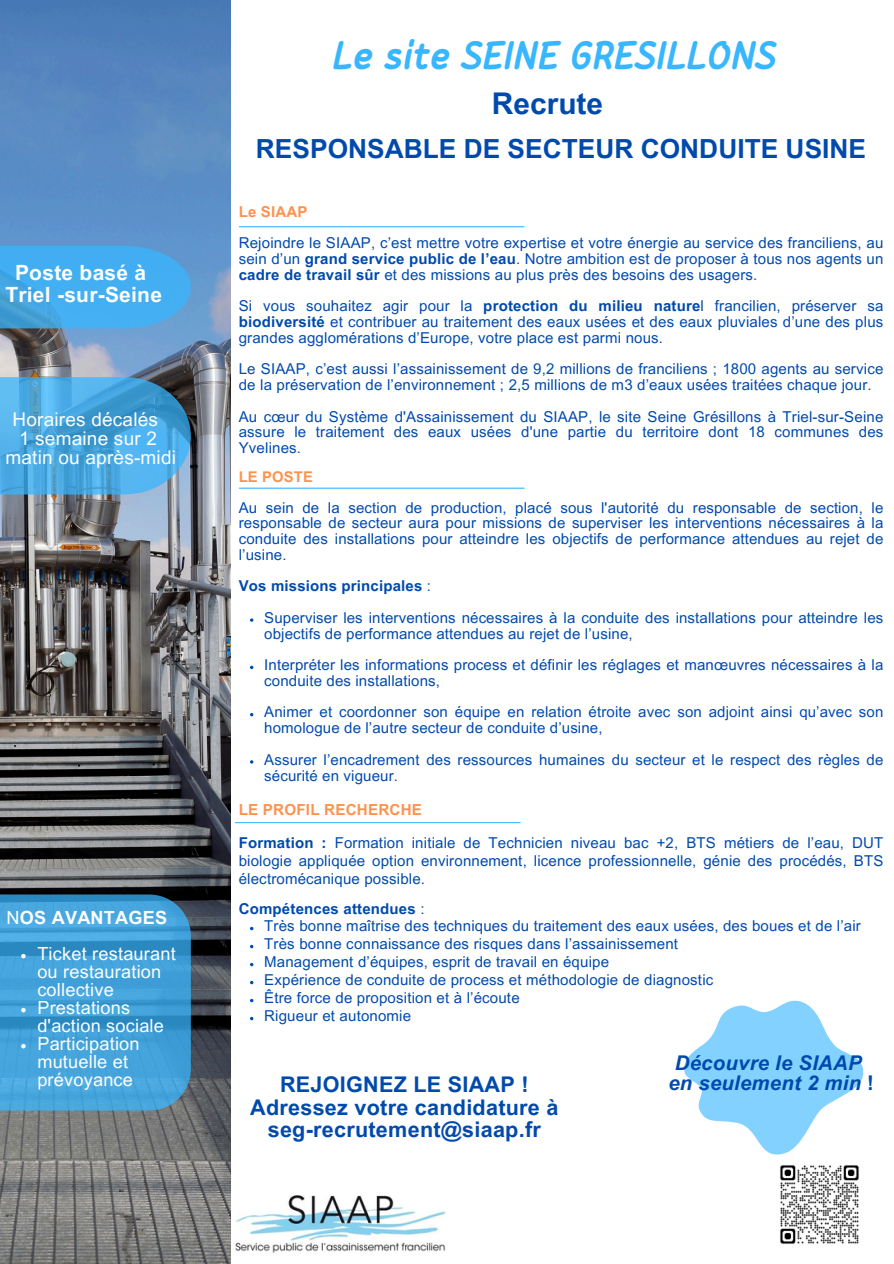
<style>
.page{position:relative;width:894px;height:1264px;background:#fff}
.page>*{position:absolute;margin:0;border:0;box-sizing:border-box;transform-origin:0 0}
.t1{font:italic 700 39.45px "Cakerolli";letter-spacing:.01em;color:#38b6ff}
.t2{font:700 29.85px "Arial MT Pro";color:#004aad}
.t3{font:700 26.25px "Arial MT Pro";color:#004aad}
.t4{font:700 21.6px/22.5px "Arial MT Pro";letter-spacing:.01em;color:#004aad;text-align:center}
.t5{font:700 21px/21.3px "Arial MT Pro";letter-spacing:.01em;color:#fcfefe;text-align:center}
.t6{font:italic 700 20.25px/20.2px "Arial MT Pro";letter-spacing:.01em;color:#004aad;text-align:center}
.t7{font:18.9px/19px "Arial MT Pro";letter-spacing:.01em;color:#fcfefe;text-align:center}
.t8{font:18.15px/18px "Arial MT Pro";letter-spacing:.01em;color:#fcfefe}
.t9{font:700 18.15px "Arial MT Pro";letter-spacing:.01em;color:#fcfefe}
.t10{font:700 15.15px "Arial MT Pro";letter-spacing:.01em;color:#ff914d}
.t11{font:15px/15.8px "Arial MT Pro";letter-spacing:.01em;color:#004aad;text-align:justify}
.t12{font:700 15px "Arial MT Pro";letter-spacing:.01em;color:#004aad}
.t13{font:700 15px "Arial MT Pro";letter-spacing:.01em;color:#ff914d}
.t14{font:700 14.85px "Arial MT Pro";letter-spacing:.01em;color:#ff914d}
.s1{font-weight:400}
.s2{font-weight:700}
.s3{font-style:normal}
</style>
<div class="page">
<img style="left:230px;top:1187px;width:216px;height:73px">
<hr style="left:239px;top:226px;width:285px;height:1px;background:#38b6ff">
<svg style="left:250px;top:618px;width:3px;height:4px"></svg>
<hr style="left:239px;top:487px;width:285px;height:2px;background:#38b6ff">
<hr style="left:235px;top:822px;width:285px;height:1px;background:#38b6ff">
<img style="left:0;top:0;width:230px;height:1263px">
<svg style="left:0;top:246px;width:191px;height:82px;background:#45aaec"></svg>
<svg style="left:0;top:377px;width:191px;height:117px;background:#4ba3d7"></svg>
<svg style="left:0;top:894px;width:191px;height:216px;background:#409dd4"></svg>
<svg style="left:21px;top:953px;width:5px;height:5px"></svg>
<svg style="left:21px;top:1007px;width:5px;height:5px"></svg>
<svg style="left:21px;top:1043px;width:5px;height:5px"></svg>
<img style="left:780px;top:1179px;width:79px;height:65px">
<svg style="left:684px;top:1000px;width:180px;height:179px;fill:#82d1ff"></svg>
<p class="t5" style="left:5px;top:265px;width:158px">Poste basé à<br>Triel -sur-Seine</p>
<p class="t7" style="left:6px;top:412px;width:172px">Horaires décalés<br>1 semaine sur 2 matin ou après-midi</p>
<p class="t9" style="left:7px;top:910px;width:162px"><span class="s1">N</span>OS AVANTAGES</p>
<p class="t8" style="left:37px;top:946px;width:140px">Ticket restaurant ou restauration collective</p>
<p class="t8" style="left:37px;top:1000px;width:128px">Prestations d'action sociale</p>
<p class="t8" style="left:37px;top:1036px;width:104px">Participation mutuelle et prévoyance</p>
<p class="t1" style="left:333px;top:40px;width:445px">Le site SEINE GRESILLONS</p>
<p class="t2" style="left:491px;top:92px;width:113px">Recrute</p>
<p class="t3" style="left:256px;top:139px;width:611px">RESPONSABLE DE SECTEUR CONDUITE USINE</p>
<p class="t13" style="left:239px;top:206px;width:70px">Le SIAAP</p>
<p class="t11" style="left:239px;top:237px;width:646px">Rejoindre le SIAAP, c’est mettre votre expertise et votre énergie au service des franciliens, au sein d’un <span class="s2">grand service public de l’eau</span>. Notre ambition est de proposer à tous nos agents un <span class="s2">cadre de travail sûr</span> et des missions au plus près des besoins des usagers.</p>
<p class="t11" style="left:239px;top:300px;width:646px">Si vous souhaitez agir pour la <span class="s2">protection du milieu nature</span>l francilien, préserver sa <span class="s2">biodiversité</span> et contribuer au traitement des eaux usées et des eaux pluviales d’une des plus grandes agglomérations d’Europe, votre place est parmi nous.</p>
<p class="t11" style="left:239px;top:363px;width:646px">Le SIAAP, c’est aussi l’assainissement de 9,2 millions de franciliens ; 1800 agents au service de la préservation de l’environnement ; 2,5 millions de m3 d’eaux usées traitées chaque jour.</p>
<p class="t11" style="left:239px;top:410px;width:646px">Au cœur du Système d'Assainissement du SIAAP, le site Seine Grésillons à Triel-sur-Seine assure le traitement des eaux usées d'une partie du territoire dont 18 communes des Yvelines.</p>
<p class="t14" style="left:239px;top:471px;width:76px">LE POSTE</p>
<h4 class="t11" style="left:239px;top:501px;width:646px">Au sein de la section de production, placé sous l'autorité du responsable de section, le responsable de secteur aura pour missions de superviser les interventions nécessaires à la conduite des installations pour atteindre les objectifs de performance attendues au rejet de l’usine.</h4>
<h6 class="t12" style="left:239px;top:580px;width:194px">Vos missions principales <span class="s1">:</span></h6>
<h5 class="t11" style="left:264px;top:611px;width:620px">Superviser les interventions nécessaires à la conduite des installations pour atteindre les objectifs de performance attendues au rejet de l’usine,</h5>
<p class="t11" style="left:264px;top:659px;width:620px">Interpréter les informations process et définir les réglages et manœuvres nécessaires à la conduite des installations,</p>
<p class="t11" style="left:264px;top:706px;width:620px">Animer et coordonner son équipe en relation étroite avec son adjoint ainsi qu’avec son homologue de l’autre secteur de conduite d’usine,</p>
<p class="t11" style="left:264px;top:753px;width:620px">Assurer l’encadrement des ressources humaines du secteur et le respect des règles de sécurité en vigueur.</p>
<h1 class="t10" style="left:239px;top:804px;width:185px">LE PROFIL RECHERCHE</h1>
<h2 class="t11" style="left:239px;top:835px;width:646px;line-height:18px"><span class="s2">Formation :</span> Formation initiale de Technicien niveau bac +2, BTS métiers de l’eau, DUT biologie appliquée option environnement, licence professionnelle, génie des procédés, BTS électromécanique possible.</h2>
<h3 class="t12" style="left:239px;top:903px;width:187px">Compétences attendues <span class="s1">:</span></h3>
<p class="t11" style="left:264px;top:920px;width:598px">Très bonne maîtrise des techniques du traitement des eaux usées, des boues et de l’air</p>
<p class="t11" style="left:264px;top:938px;width:415px">Très bonne connaissance des risques dans l’assainissement</p>
<p class="t11" style="left:264px;top:956px;width:346px">Management d’équipes, esprit de travail en équipe</p>
<p class="t11" style="left:264px;top:974px;width:450px">Expérience de conduite de process et méthodologie de diagnostic</p>
<p class="t11" style="left:264px;top:992px;width:257px">Être force de proposition et à l’écoute</p>
<p class="t11" style="left:264px;top:1010px;width:148px">Rigueur et autonomie</p>
<p class="t4" style="left:250px;top:1075px;width:310px">REJOIGNEZ LE SIAAP !<br>Adressez votre candidature à seg-recrutement@siaap.fr</p>
<p class="t6" style="left:668px;top:1055px;width:207px">Découvre le SIAAP en seulement 2 min <span class="s3">!</span></p>
</div>
